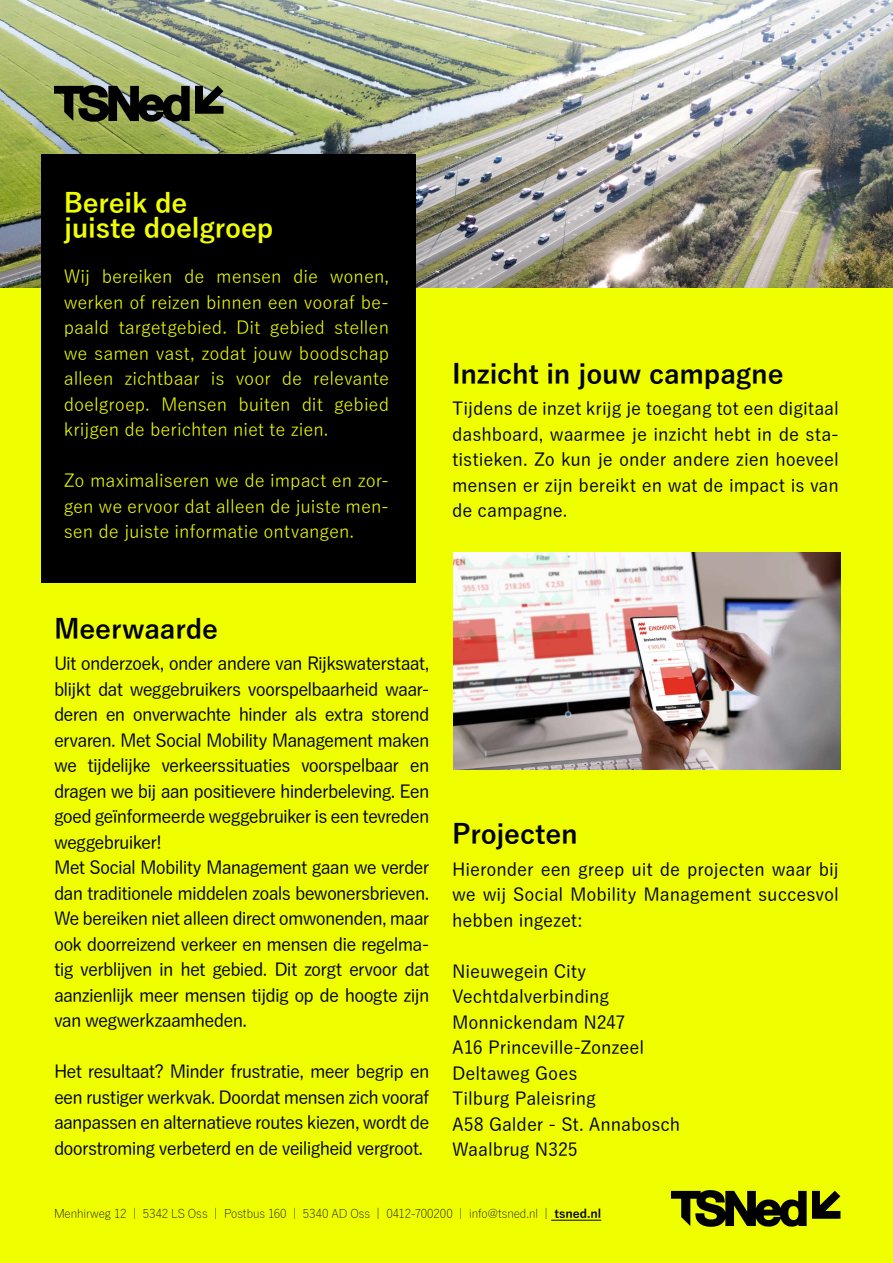
<style>
.page{position:relative;width:893px;height:1263px;background:#f0ff00}
.page>*{position:absolute;margin:0;border:0;box-sizing:border-box;transform-origin:0 0}
.t1{font:700 27px "Yu Gothic";letter-spacing:-.01em;color:#000}
.t2{font:700 27px/25.5px "Yu Gothic";letter-spacing:-.01em;color:#f0ff00}
.t3{font:500 18px/25.5px "Yu Gothic";letter-spacing:-.045em;color:#000;text-align:justify}
.t4{font:18px/25.5px "Yu Gothic";letter-spacing:-.005em;color:#f0ff00;text-align:justify}
.t5{font:500 18px/25.5px "Yu Gothic";letter-spacing:-.005em;color:#000}
.t6{font:300 12px "Yu Gothic";letter-spacing:-.01em;color:#000}
.s1{font-weight:700}
</style>
<div class="page">
<img style="left:0;top:0;width:893px;height:288px">
<svg style="left:54px;top:85px;width:170px;height:37px;background:#474e2e"></svg>
<div style="left:41px;top:154px;width:375px;height:429px;background:#000"></div>
<hr style="left:551px;top:1220px;width:50px;height:1px;background:#000">
<svg style="left:671px;top:1190px;width:169px;height:37px"></svg>
<img style="left:454px;top:553px;width:386px;height:216px">
<h1 class="t2" style="left:64px;top:191px;width:211px">Bereik de<br>juiste doelgroep</h1>
<p class="t4" style="left:64px;top:261px;width:327px">Wij bereiken de mensen die wonen, werken of reizen binnen een vooraf be&shy;paald targetgebied. Dit gebied stellen we samen vast, zodat jouw boodschap alleen zichtbaar is voor de relevante doelgroep. Mensen buiten dit gebied krijgen de berichten niet te zien.</p>
<p class="t4" style="left:64px;top:466px;width:327px">Zo maximaliseren we de impact en zor&shy;gen we ervoor dat alleen de juiste men&shy;sen de juiste informatie ontvangen.</p>
<h1 class="t1" style="left:452px;top:358px;width:333px">Inzicht in jouw campagne</h1>
<p class="t3" style="left:452px;top:393px;width:388px">Tijdens de inzet krijg je toegang tot een digitaal dashboard, waarmee je inzicht hebt in de sta&shy;tistieken. Zo kun je onder andere zien hoeveel mensen er zijn bereikt en wat de impact is van de campagne.</p>
<h1 class="t1" style="left:54px;top:613px;width:165px">Meerwaarde</h1>
<p class="t3" style="left:54px;top:648px;width:377px;text-align:left">Uit onderzoek, onder andere van Rijkswaterstaat, blijkt dat weggebruikers voorspelbaarheid waar&shy;deren en onverwachte hinder als extra storend ervaren. Met Social Mobility Management maken we tijdelijke verkeerssituaties voorspelbaar en dragen we bij aan positievere hinderbeleving. Een goed geïnformeerde weggebruiker is een tevreden weggebruiker!<br>Met Social Mobility Management gaan we verder dan traditionele middelen zoals bewonersbrieven.<br>We bereiken niet alleen direct omwonenden, maar ook doorreizend verkeer en mensen die regelma&shy;tig verblijven in het gebied. Dit zorgt ervoor dat aanzienlijk meer mensen tijdig op de hoogte zijn van wegwerkzaamheden.</p>
<p class="t3" style="left:54px;top:1056px;width:377px">Het resultaat? Minder frustratie, meer begrip en een rustiger werkvak. Doordat mensen zich vooraf aanpassen en alternatieve routes kiezen, wordt de doorstroming verbeterd en de veiligheid vergroot.</p>
<h1 class="t1" style="left:452px;top:819px;width:127px">Projecten</h1>
<p class="t3" style="left:452px;top:854px;width:388px">Hieronder een greep uit de projecten waar bij we wij Social Mobility Management succesvol hebben ingezet:</p>
<p class="t5" style="left:452px;top:956px;width:230px">Nieuwegein City<br>Vechtdalverbinding<br>Monnickendam N247<br>A16 Princeville-Zonzeel<br>Deltaweg Goes<br>Tilburg Paleisring<br>A58 Galder - St. Annabosch<br>Waalbrug N325</p>
<p class="t6" style="left:54px;top:1203px;width:549px">Menhirweg 12 | 5342 LS Oss | Postbus 160 | 5340 AD Oss | 0412-700200 | info@tsned.nl | <span class="s1">tsned.nl</span></p>
</div>
